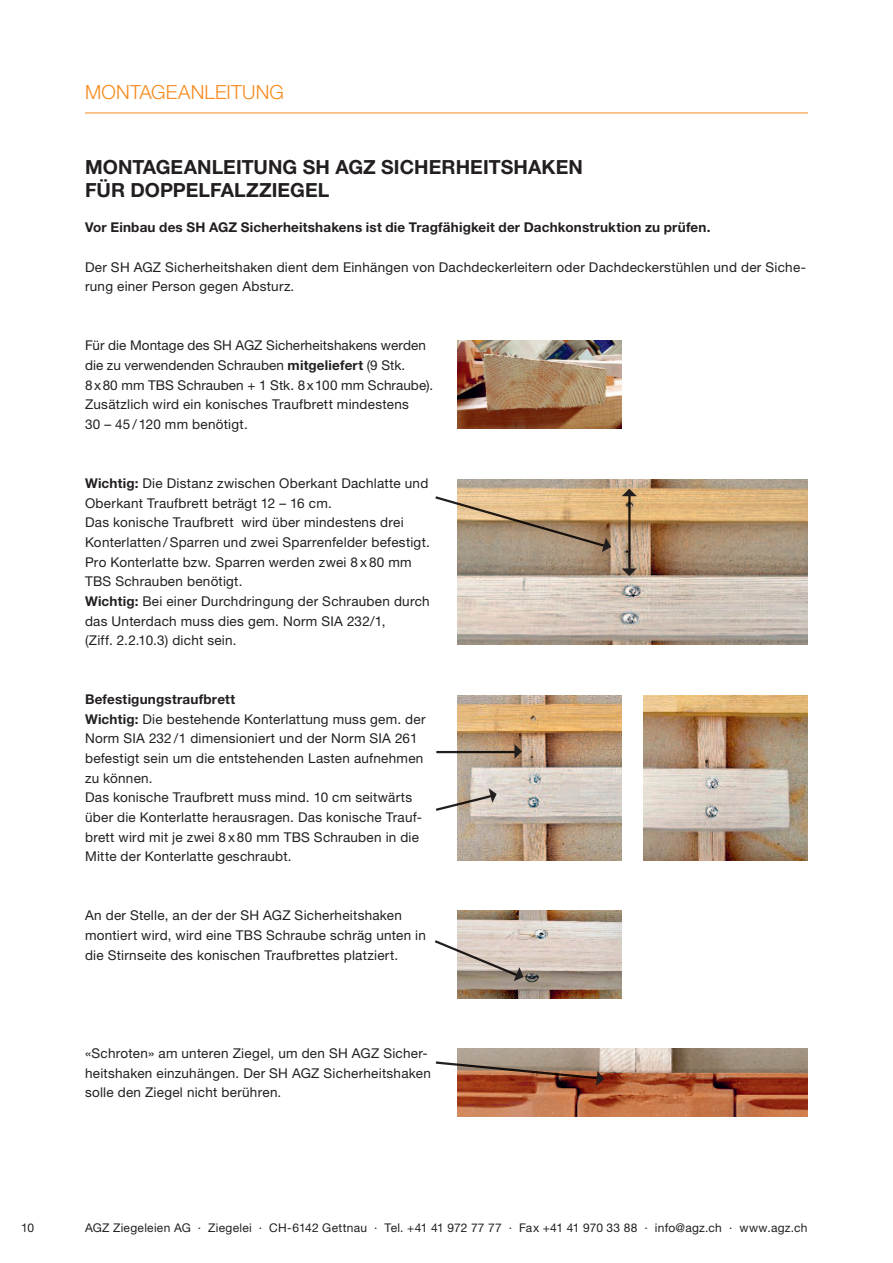
<style>
.page{position:relative;width:893px;height:1263px;background:#fff}
.page>*{position:absolute;margin:0;border:0;box-sizing:border-box;transform-origin:0 0}
.t1{font:700 19.5px/22.5px "Helvetica Neue LT Std";letter-spacing:.005em;color:#231f20}
.t2{font:300 19.5px "Helvetica Neue LT Std";letter-spacing:.01em;color:#f68b1f}
.t3{font:13.5px/19.6px "Helvetica Neue LT Std";letter-spacing:.02em;color:#231f20}
.t4{font:700 13.5px "Helvetica Neue LT Std";letter-spacing:.015em;color:#231f20}
.t5{font:12px "Helvetica Neue LT Std";letter-spacing:.02em;color:#231f20}
.s1{font-weight:700}
</style>
<div class="page">
<hr style="left:85px;top:113px;width:723px;height:1px;background:#f68b1f">
<img style="left:457px;top:341px;width:165px;height:88px">
<img style="left:643px;top:695px;width:165px;height:166px">
<img style="left:457px;top:479px;width:351px;height:166px">
<hr style="left:628px;top:495px;width:3px;height:78px;background:#231f20">
<svg style="left:622px;top:489px;width:15px;height:7px"></svg>
<svg style="left:622px;top:568px;width:15px;height:8px"></svg>
<img style="left:457px;top:695px;width:165px;height:166px">
<hr style="left:436px;top:751px;width:79px;height:2px;background:#231f20">
<svg style="left:514px;top:744px;width:8px;height:15px"></svg>
<svg style="left:436px;top:788px;width:61px;height:24px"></svg>
<img style="left:457px;top:911px;width:165px;height:87px">
<svg style="left:435px;top:938px;width:88px;height:43px"></svg>
<img style="left:457px;top:1048px;width:351px;height:68px">
<svg style="left:435px;top:1060px;width:169px;height:26px;background:#9f715e"></svg>
<svg style="left:435px;top:495px;width:176px;height:57px;background:#c2a988"></svg>
<h1 class="t2" style="left:85px;top:80px;width:200px">MONTAGEANLEITUNG</h1>
<h1 class="t1" style="left:85px;top:155px;width:485px">Montageanleitung SH AGZ Sicherheitshaken für Doppelfalzziegel</h1>
<p class="t4" style="left:85px;top:219px;width:627px">Vor Einbau des SH AGZ Sicherheitshakens ist die Tragfähigkeit der Dachkonstruktion zu prüfen.</p>
<p class="t3" style="left:85px;top:257px;width:723px">Der SH AGZ Sicherheitshaken dient dem Einhängen von Dachdeckerleitern oder Dachdeckerstühlen und der Siche&shy;rung einer Person gegen Absturz.</p>
<p class="t3" style="left:85px;top:335px;width:350px">Für die Montage des SH AGZ Sicherheitshakens werden die zu verwendenden Schrauben <span class="s1">mitgeliefert</span> (9 Stk.<br>8x80 mm TBS Schrauben + 1 Stk. 8x100 mm Schraube).<br>Zusätzlich wird ein konisches Traufbrett mindestens<br>30 – 45 / 120 mm benötigt.</p>
<p class="t3" style="left:85px;top:473px;width:346px"><span class="s1">Wichtig:</span> Die Distanz zwischen Oberkant Dachlatte und Oberkant Traufbrett beträgt 12 – 16 cm.<br>Das konische Traufbrett wird über mindestens drei Konterlatten /Sparren und zwei Sparrenfelder befestigt.<br>Pro Konterlatte bzw. Sparren werden zwei 8 x 80 mm TBS Schrauben benötigt.<br><span class="s1">Wichtig:</span> Bei einer Durchdringung der Schrauben durch das Unterdach muss dies gem. Norm SIA 232/1,<br>(Ziff. 2.2.10.3) dicht sein.</p>
<p class="t3" style="left:85px;top:689px;width:342px"><span class="s1">Befestigungstraufbrett<br>Wichtig:</span> Die bestehende Konterlattung muss gem. der Norm SIA 232 /1 dimensioniert und der Norm SIA 261 befestigt sein um die entstehenden Lasten aufnehmen zu können.<br>Das konische Traufbrett muss mind. 10 cm seitwärts über die Konterlatte herausragen. Das konische Trauf&shy;brett wird mit je zwei 8 x 80 mm TBS Schrauben in die Mitte der Konterlatte geschraubt.</p>
<p class="t3" style="left:85px;top:905px;width:342px">An der Stelle, an der der SH AGZ Sicherheitshaken montiert wird, wird eine TBS Schraube schräg unten in die Stirnseite des konischen Traufbrettes platziert.</p>
<p class="t3" style="left:85px;top:1043px;width:347px">«Schroten» am unteren Ziegel, um den SH AGZ Sicher&shy;heitshaken einzuhängen. Der SH AGZ Sicherheitshaken solle den Ziegel nicht berühren.</p>
<p class="t5" style="left:21px;top:1221px;width:15px">10</p>
<p class="t5" style="left:85px;top:1221px;width:724px">AGZ Ziegeleien AG · Ziegelei · CH-6142 Gettnau · Tel. +41 41 972 77 77 · Fax +41 41 970 33 88 · info@agz.ch · www.agz.ch</p>
</div>
